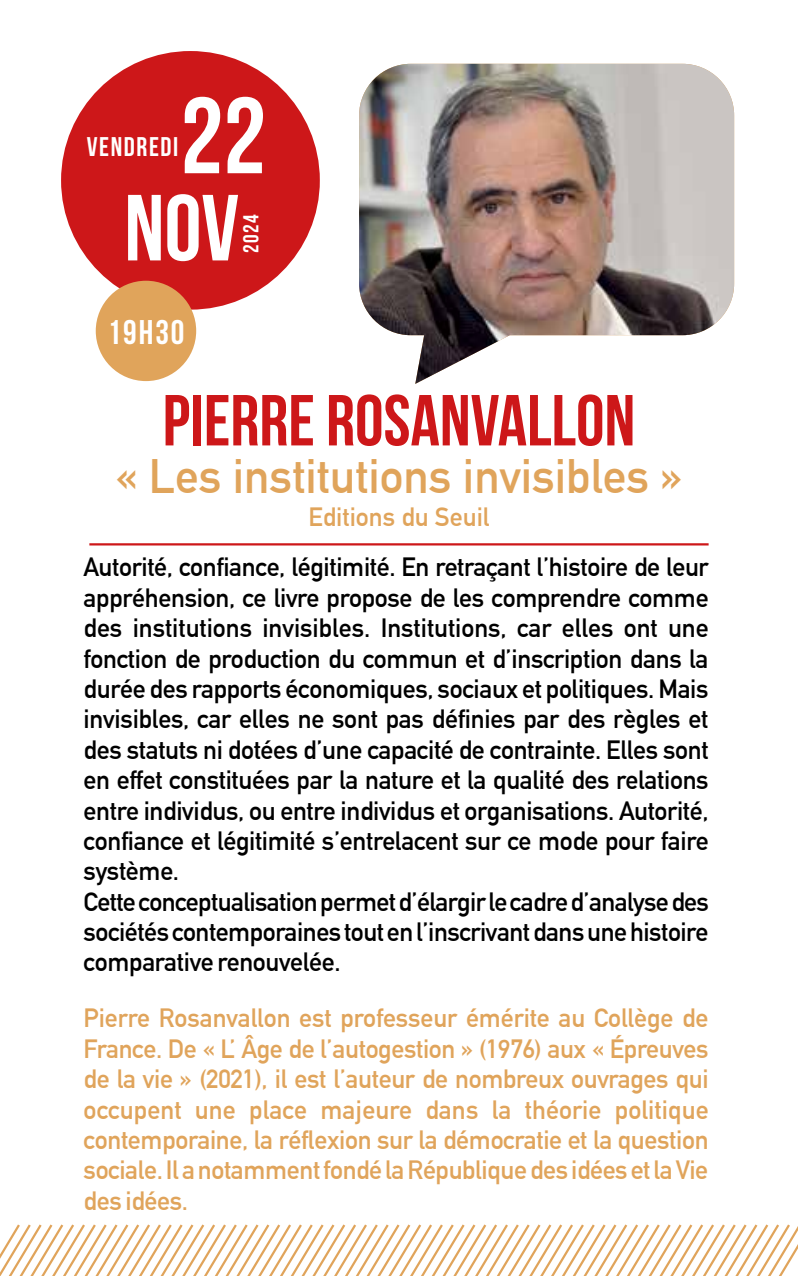
<style>
.page{position:relative;width:798px;height:1276px;background:#fff}
.page>*{position:absolute;margin:0;border:0;box-sizing:border-box;transform-origin:0 0}
.t1{font:108px "Bebas Neue";color:#fff}
.t2{font:93.6px "Bebas Neue";color:#fff}
.t3{font:700 72px "Bebas Neue";color:#cd1719}
.t4{font:700 47.25px "DIN Alternate";color:#e0a45b}
.t5{font:34.2px "Bebas Neue";letter-spacing:.06em;color:#fff}
.t6{font:27px "Bebas Neue";letter-spacing:.06em;color:#fff}
.t7{font:700 25.88px/30.4px "DIN Alternate";letter-spacing:-.01em;color:#000}
.t8{font:700 25.88px/30.4px "DIN Alternate";letter-spacing:-.015em;color:#e0a45b;text-align:justify}
.t9{font:21.6px "Bebas Neue";color:#fff}
</style>
<div class="page">
<svg style="left:0;top:1224px;width:797px;height:52px"></svg>
<img style="left:359px;top:64px;width:374px;height:320px">
<hr style="left:89px;top:543px;width:619px;height:2px;background:#cd1719">
<div style="left:61px;top:51px;width:259px;height:259px;background:#cd1719;border-radius:50%"></div>
<div style="left:96px;top:281px;width:100px;height:100px;background:#e0a45b;border-radius:50%"></div>
<h1 class="t1" style="left:180px;top:77px;width:87px">22</h1>
<h2 class="t2" style="left:124px;top:177px;width:116px">NOV</h2>
<p class="t6" style="left:87px;top:132px;width:93px">VENDREDI</p>
<p class="t9" style="left:239px;top:253px;width:40px;rotate:-90deg">2024</p>
<p class="t9" style="left:239px;top:223px;width:10px;rotate:-90deg">3</p>
<h3 class="t5" style="left:107px;top:313px;width:78px">19h30</h3>
<h3 class="t3" style="left:163px;top:381px;width:474px">PIERRE ROSANVALLON</h3>
<h3 class="t4" style="left:115px;top:440px;width:569px">« Les institutions invisibles »</h3>
<p class="t8" style="left:308px;top:500px;width:182px">Editions du Seuil</p>
<p class="t7" style="left:84px;top:550px;width:626px">Autorité, confiance, légitimité. En retraçant l’histoire de leur appréhension, ce livre propose de les comprendre comme des institutions invisibles. Institutions, car elles ont une fonction de production du commun et d’inscription dans la durée des rapports économiques, sociaux et politiques. Mais invisibles, car elles ne sont pas définies par des règles et des statuts ni dotées d’une capacité de contrainte. Elles sont en effet constituées par la nature et la qualité des relations entre individus, ou entre individus et organisations. Autorité, confiance et légitimité s’entrelacent sur ce mode pour faire système.<br>Cette conceptualisation permet d’élargir le cadre d’analyse des sociétés contemporaines tout en l’inscrivant dans une histoire comparative renouvelée.</p>
<p class="t8" style="left:84px;top:1001px;width:626px">Pierre Rosanvallon est professeur émérite au Collège de France. De « L’ Âge de l’autogestion » (1976) aux « Épreuves de la vie » (2021), il est l’auteur de nombreux ouvrages qui occupent une place majeure dans la théorie politique contemporaine, la réflexion sur la démocratie et la question sociale. Il a notamment fondé la République des idées et la Vie des idées.</p>
</div>
